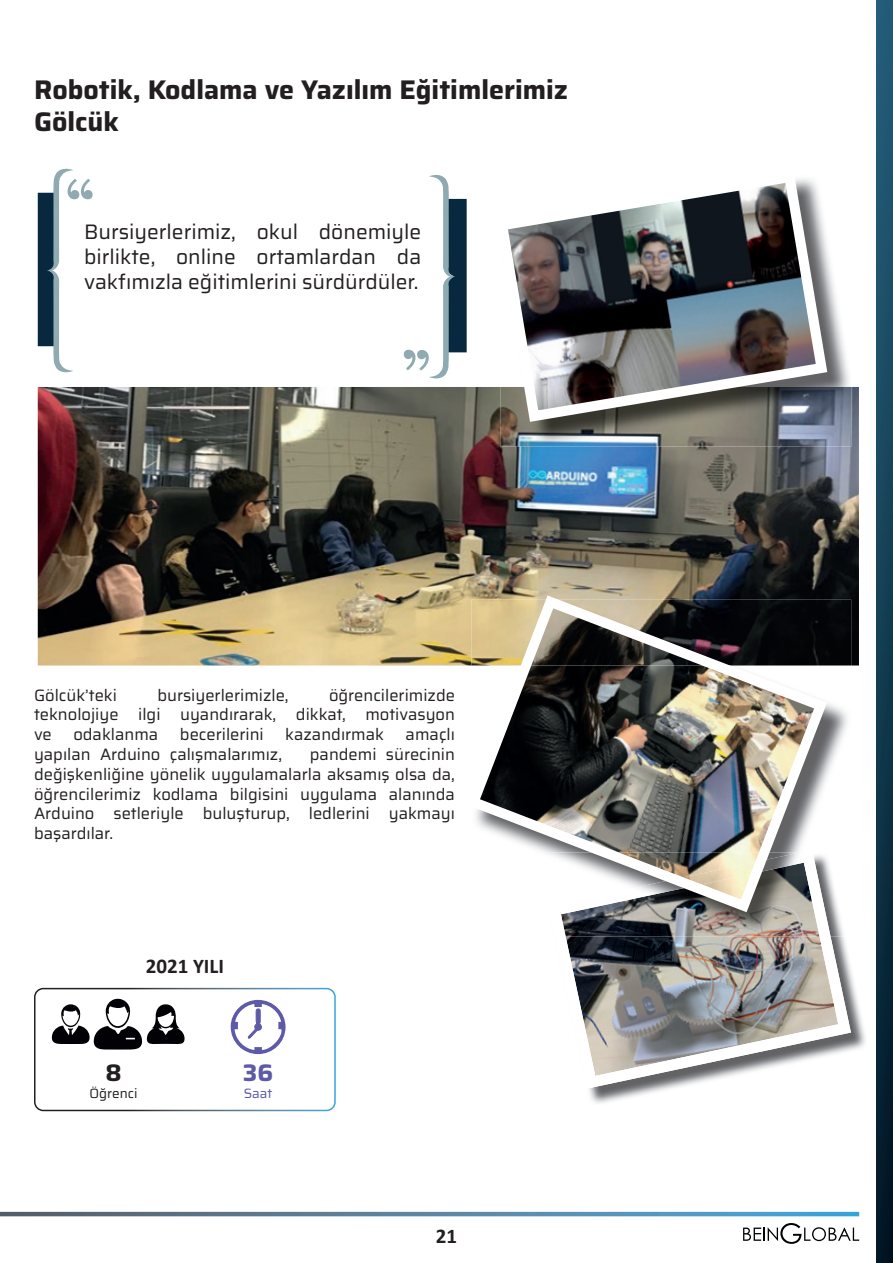
<style>
.page{position:relative;width:893px;height:1263px;background:#fff}
.page>*{position:absolute;margin:0;border:0;box-sizing:border-box;transform-origin:0 0}
.t1{font:700 27px/32.4px "Saira";color:#231f20}
.t2{font:700 24px "Saira";color:#5d5aa7}
.t3{font:700 24px "Saira";color:#231f20}
.t4{font:21px/25.2px "Saira";color:#231f20;text-align:justify}
.t5{font:700 21px "Calibri";color:#231f20}
.t6{font:16.5px/19.8px "Saira";color:#231f20;text-align:justify}
.t7{font:13.5px "Saira";color:#231f20}
.t8{font:13.5px "Saira";color:#5d5aa7}
</style>
<div class="page">
<div style="left:877px;top:0;width:16px;height:1263px;background:linear-gradient(to bottom,#25607d,#001523)"></div>
<svg style="left:743px;top:1223px;width:116px;height:21px"></svg>
<svg style="left:0;top:1212px;width:859px;height:4px;background:#5684a2"></svg>
<img style="left:38px;top:387px;width:821px;height:278px">
<img style="left:589px;top:971px;width:276px;height:132px">
<img style="left:565px;top:936px;width:286px;height:153px">
<img style="left:833px;top:600px;width:18px;height:161px">
<img style="left:830px;top:887px;width:14px;height:49px">
<img style="left:562px;top:919px;width:268px;height:17px">
<img style="left:461px;top:589px;width:372px;height:330px">
<img style="left:500px;top:284px;width:352px;height:162px">
<img style="left:491px;top:178px;width:342px;height:250px">
<img style="left:38px;top:193px;width:9px;height:153px">
<svg style="left:47px;top:168px;width:46px;height:205px"></svg>
<img style="left:455px;top:199px;width:12px;height:153px">
<svg style="left:404px;top:174px;width:51px;height:205px"></svg>
<svg style="left:51px;top:998px;width:134px;height:51px"></svg>
<svg style="left:231px;top:1000px;width:55px;height:54px"></svg>
<div style="left:34px;top:988px;width:302px;height:123px;border:2px solid #fff;border-radius:9px"></div>
<h1 class="t1" style="left:34px;top:73px;width:535px">Robotik, Kodlama ve Yazılım Eğitimlerimiz<br>Gölcük</h1>
<p class="t4" style="left:84px;top:219px;width:339px">Bursiyerlerimiz, okul dönemiyle birlikte, online ortamlardan da vakfımızla eğitimlerini sürdürdüler.</p>
<p class="t6" style="left:34px;top:685px;width:422px;text-indent:295px">öğrencilerimizde teknolojiye ilgi uyandırarak, dikkat, motivasyon ve</p>
<p class="t6" style="left:34px;top:685px;width:84px">Gölcük’teki</p>
<p class="t6" style="left:157px;top:685px;width:133px">bursiyerlerimizle,</p>
<p class="t6" style="left:73px;top:724px;width:86px">odaklanma</p>
<p class="t6" style="left:180px;top:724px;width:85px">becerilerini</p>
<p class="t6" style="left:285px;top:724px;width:100px">kazandırmak</p>
<p class="t6" style="left:406px;top:724px;width:51px">amaçlı</p>
<p class="t6" style="left:34px;top:744px;width:249px">yapılan Arduino çalışmalarımız,</p>
<p class="t6" style="left:34px;top:744px;width:422px;text-indent:276px">pandemi sürecinin değişkenliğine yönelik uygulamalarla aksamış olsa da, öğrencilerimiz kodlama bilgisini uygulama alanında Arduino setleriyle buluşturup, ledlerini yakmayı başardılar.</p>
<p class="t5" style="left:146px;top:951px;width:80px">2021 YILI</p>
<h2 class="t3" style="left:105px;top:1054px;width:18px">8</h2>
<p class="t7" style="left:90px;top:1083px;width:49px">Öğrenci</p>
<h2 class="t2" style="left:243px;top:1054px;width:32px">36</h2>
<p class="t8" style="left:244px;top:1083px;width:30px">Saat</p>
<p class="t5" style="left:436px;top:1221px;width:23px">21</p>
</div>
